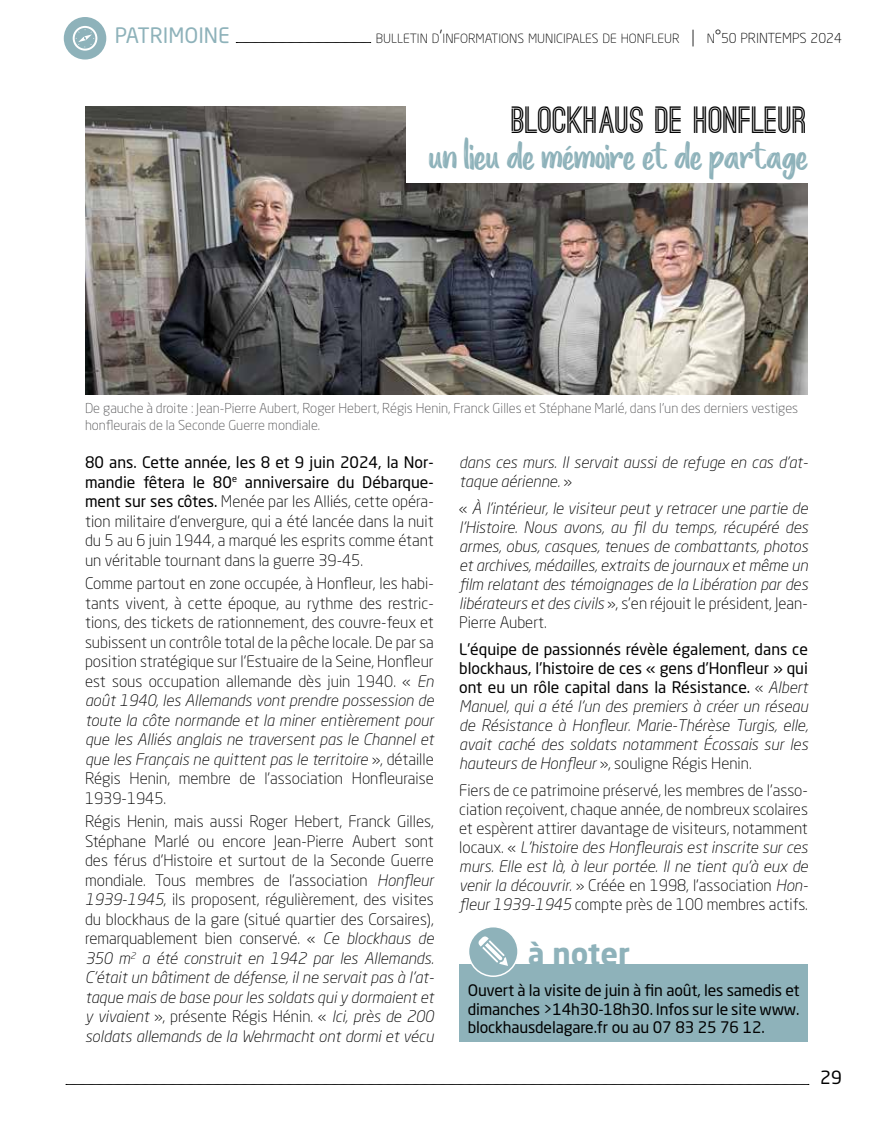
<style>
.page{position:relative;width:893px;height:1127px;background:#fff}
.page>*{position:absolute;margin:0;border:0;box-sizing:border-box;transform-origin:0 0}
.t1{font:36px "Love Story Rough";color:#8eb2ba}
.t2{font:700 36px "Ostrich Sans";color:#000}
.t3{font:700 30px "Neo Sans Pro";color:#8eb2ba}
.t4{font:21px "Neo Sans Pro";color:#8eb2ba}
.t5{font:18px "Neo Sans Pro";color:#000}
.t6{font:300 15.75px/19.5px "Neo Sans Pro";color:#000;text-align:justify}
.t7{font:italic 300 15.75px/18.9px "Neo Sans Pro";color:#000;text-align:justify}
.t8{font:15.75px/18.9px "Neo Sans Pro";letter-spacing:-.01em;color:#000;text-align:justify}
.t9{font:300 13.5px/16.2px "Neo Sans Pro";color:#58585a}
.t10{font:300 12.6px "Neo Sans Pro";color:#000}
.s1{font-size:18px}
.s2{font-size:13.5px}
.s3{font-size:13.65px}
.s4{font-weight:400}
.s5{font-style:italic}
.s6{font-style:normal}
.s7{font-weight:400;font-style:normal}
</style>
<div class="page">
<svg style="left:66px;top:1084px;width:743px;height:1px"></svg>
<div style="left:64px;top:17px;width:42px;height:43px;background:#8eb2ba;border-radius:50%"></div>
<svg style="left:73px;top:26px;width:24px;height:25px"></svg>
<svg style="left:75px;top:28px;width:20px;height:21px"></svg>
<svg style="left:76px;top:29px;width:18px;height:19px"></svg>
<img style="left:85px;top:106px;width:723px;height:289px">
<div style="left:407px;top:85px;width:486px;height:97px;background:#fff"></div>
<svg style="left:236px;top:42px;width:135px;height:1px"></svg>
<div style="left:459px;top:965px;width:349px;height:77px;background:#8eb2ba"></div>
<div style="left:468px;top:926px;width:51px;height:51px;background:#8eb2ba;border:2px solid #fff;border-radius:50%"></div>
<svg style="left:478px;top:936px;width:30px;height:30px"></svg>
<h3 class="t4" style="left:115px;top:22px;width:116px">PATRIMOINE</h3>
<p class="t10" style="left:376px;top:30px;width:468px">BULLETIN D<span class="s1">’</span>INFORMATIONS MUNICIPALES DE HONFLEUR <span class="s1">|</span> N<span class="s1">°</span><span class="s2">50</span> <span class="s3">PRINTEMPS</span> <span class="s2">2024</span></p>
<h1 class="t2" style="left:512px;top:107px;width:298px">BLOCKHAUS DE HONFLEUR</h1>
<h1 class="t1" style="left:429px;top:131px;width:380px">un lieu de mémoire et de partage</h1>
<p class="t9" style="left:85px;top:400px;width:715px">De gauche à droite : Jean-Pierre Aubert, Roger Hebert, Régis Henin, Franck Gilles et Stéphane Marlé, dans l’un des derniers vestiges honfleurais de la Seconde Guerre mondiale.</p>
<p class="t6" style="left:85px;top:452px;width:350px"><span class="s4">80 ans. Cette année, les 8 et 9 juin 2024, la Nor&shy;mandie fêtera le 80</span><sup>e</sup> <span class="s4">anniversaire du Débarque&shy;ment sur ses côtes.</span> Menée par les Alliés, cette opéra&shy;tion militaire d’envergure, qui a été lancée dans la nuit du 5 au 6 juin 1944, a marqué les esprits comme étant un véritable tournant dans la guerre 39-45.</p>
<p class="t6" style="left:85px;top:574px;width:350px">Comme partout en zone occupée, à Honfleur, les habi&shy;tants vivent, à cette époque, au rythme des restric&shy;tions, des tickets de rationnement, des couvre-feux et subissent un contrôle total de la pêche locale. De par sa position stratégique sur l’Estuaire de la Seine, Honfleur est sous occupation allemande dès juin 1940. « <span class="s5">En août 1940, les Allemands vont prendre possession de toute la côte normande et la miner entièrement pour que les Alliés anglais ne traversent pas le Channel et que les Français ne quittent pas le territoire</span> », détaille Régis Henin, membre de l’association Honfleuraise 1939-1945.</p>
<p class="t6" style="left:85px;top:812px;width:350px">Régis Henin, mais aussi Roger Hebert, Franck Gilles, Stéphane Marlé ou encore Jean-Pierre Aubert sont des férus d’Histoire et surtout de la Seconde Guerre mondiale. Tous membres de l’association <span class="s5">Honfleur 1939-1945</span>, ils proposent, régulièrement, des visites du blockhaus de la gare (situé quartier des Corsaires), remarquablement bien conservé. « <span class="s5">Ce blockhaus de 350 m</span><sup>2</sup> <span class="s5">a été construit en 1942 par les Allemands.<br>C’était un bâtiment de défense, il ne servait pas à l’at&shy;taque mais de base pour les soldats qui y dormaient et y vivaient</span> », présente Régis Hénin. « <span class="s5">Ici, près de 200 soldats allemands de la Wehrmacht ont dormi et vécu</span></p>
<p class="t7" style="left:459px;top:453px;width:350px">dans ces murs. Il servait aussi de refuge en cas d’at&shy;taque aérienne. <span class="s6">»</span></p>
<p class="t7" style="left:459px;top:499px;width:350px"><span class="s6">«</span> À l’intérieur, le visiteur peut y retracer une partie de l’Histoire. Nous avons, au fil du temps, récupéré des armes, obus, casques, tenues de combattants, photos et archives, médailles, extraits de journaux et même un film relatant des témoignages de la Libération par des libérateurs et des civils <span class="s6">», s’en réjouit le président, Jean-Pierre Aubert.</span></p>
<p class="t7" style="left:459px;top:640px;width:350px"><span class="s7">L’équipe de passionnés révèle également, dans ce blockhaus, l’histoire de ces « gens d’Honfleur » qui ont eu un rôle capital dans la Résistance.</span> <span class="s6">«</span> Albert Manuel, qui a été l’un des premiers à créer un réseau de Résistance à Honfleur. Marie-Thérèse Turgis, elle, avait caché des soldats notamment Écossais sur les hauteurs de Honfleur <span class="s6">», souligne Régis Henin.</span></p>
<p class="t6" style="left:459px;top:781px;width:350px;line-height:18.9px">Fiers de ce patrimoine préservé, les membres de l’asso&shy;ciation reçoivent, chaque année, de nombreux scolaires et espèrent attirer davantage de visiteurs, notamment locaux. « <span class="s5">L’histoire des Honfleurais est inscrite sur ces murs. Elle est là, à leur portée. Il ne tient qu’à eux de venir la découvrir.</span> » Créée en 1998, l’association <span class="s5">Hon&shy;fleur 1939-1945</span> compte près de 100 membres actifs.</p>
<h2 class="t3" style="left:528px;top:935px;width:104px">à noter</h2>
<p class="t8" style="left:468px;top:980px;width:333px">Ouvert à la visite de juin à fin août, les samedis et dimanches &gt;14h30-18h30. Infos sur le site www. blockhausdelagare.fr ou au 07 83 25 76 12.</p>
<p class="t5" style="left:820px;top:1067px;width:23px">29</p>
</div>
